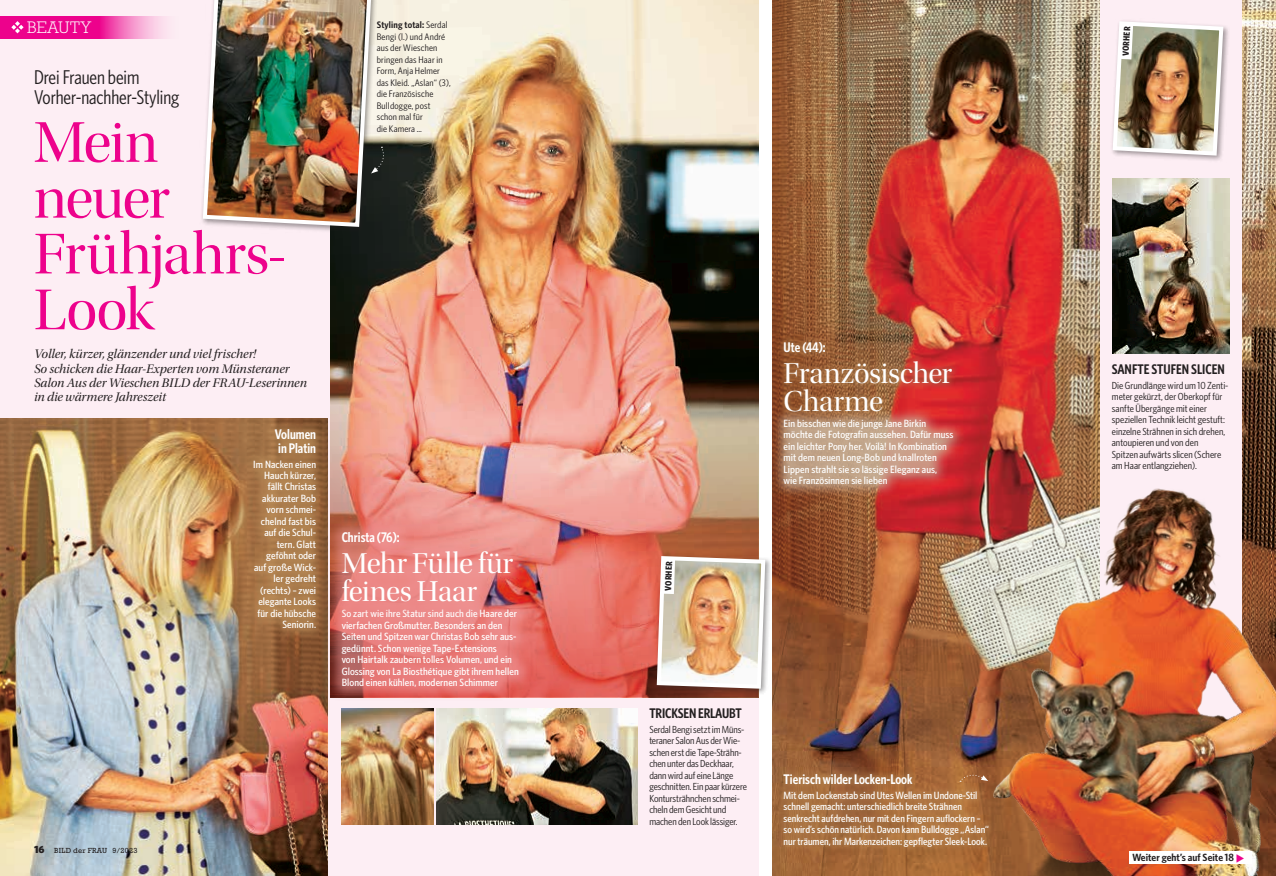
<style>
.page{position:relative;width:1276px;height:876px;background:#fff}
.page>*{position:absolute;margin:0;border:0;box-sizing:border-box;transform-origin:0 0}
.t1{font:60px/55.8px "Utopia Std Disp";letter-spacing:-.025em;color:#ed028c}
.t2{font:30px/27.9px "Utopia Std Disp";letter-spacing:-.01em;color:#fff}
.t3{font:20px/20px "Whitney Condensed";letter-spacing:-.005em;color:#231f20}
.t4{font:300 17px "Rockwell Std";letter-spacing:.035em;color:#fff}
.t5{font:600 14px/14px "Whitney Condensed";color:#fff}
.t6{font:600 14px "Whitney Condensed";letter-spacing:-.01em;color:#231f20}
.t7{font:13px/14.3px "Utopia Std Subh It";color:#231f20}
.t8{font:500 10.5px/11.5px "Whitney Condensed";letter-spacing:.005em;color:#fff;scale:1.11 1}
.t9{font:500 10.5px/11.5px "Whitney Condensed";letter-spacing:.005em;color:#fff;scale:1.08 1}
.t10{font:600 10.5px "Whitney Condensed";letter-spacing:.005em;color:#231f20;scale:1.11 1}
.t11{font:10.2px/11.5px "Whitney Condensed";letter-spacing:-.005em;color:#231f20;scale:1.08 1}
.t12{font:9.5px/11.5px "Whitney Condensed";letter-spacing:.015em;color:#231f20;scale:1.1 1}
.t13{font:700 9px "Whitney Condensed";color:#231f20}
.t14{font:7.5px "Rockwell Std";letter-spacing:.035em;color:#231f20}
.s1{font-weight:600}
.s2{font-family:"Whitney";font-weight:900;font-size:10.5px}
.s3{color:#ed028c}
</style>
<div class="page">
<img style="left:917px;top:0;width:359px;height:876px">
<div style="left:1100px;top:0;width:142px;height:721px;background:#fdeef4"></div>
<img style="left:772px;top:0;width:145px;height:876px">
<div style="left:0;top:0;width:758px;height:876px;background:#fdeef4"></div>
<img style="left:638px;top:0;width:120px;height:450px">
<img style="left:984px;top:468px;width:292px;height:408px">
<div style="left:200px;top:0;width:178px;height:234px;background:#231f20;opacity:.45"></div>
<svg style="left:638px;top:450px;width:120px;height:247px;background:#cd846c"></svg>
<img style="left:330px;top:0;width:308px;height:697px">
<img style="left:342px;top:709px;width:91px;height:116px">
<img style="left:436px;top:709px;width:202px;height:116px">
<img style="left:0;top:418px;width:327px;height:458px">
<img style="left:1112px;top:178px;width:117px;height:175px">
<img style="left:201px;top:0;width:184px;height:229px">
<div style="left:777px;top:353px;width:182px;height:66px;background:#bb8e59;opacity:.5"></div>
<div style="left:776px;top:334px;width:56px;height:27px;background:#bb8e59;opacity:.5"></div>
<div style="left:771px;top:406px;width:195px;height:91px;background:#c9b198;opacity:.95"></div>
<div style="left:241px;top:416px;width:88px;height:225px;background:#bb8e59;opacity:.85"></div>
<div style="left:776px;top:767px;width:220px;height:87px;background:#bb8e59;opacity:.5"></div>
<div style="left:1129px;top:852px;width:122px;height:12px;background:#fff"></div>
<div style="left:326px;top:594px;width:208px;height:109px;background:#f19b9d;opacity:.6"></div>
<div style="left:326px;top:535px;width:203px;height:83px;background:#f19b9d;opacity:.6"></div>
<div style="left:326px;top:516px;width:89px;height:43px;background:#f19b9d;opacity:.5"></div>
<div style="left:653px;top:553px;width:119px;height:142px;background:#231f20;opacity:.45"></div>
<img style="left:654px;top:554px;width:113px;height:137px">
<div style="left:1109px;top:18px;width:121px;height:144px;background:#231f20;opacity:.45"></div>
<img style="left:1110px;top:19px;width:115px;height:139px">
<svg style="left:0;top:16px;width:167px;height:22px;background:#f03ca5"></svg>
<svg style="left:11px;top:21px;width:13px;height:12px"></svg>
<h3 class="t4" style="left:27px;top:18px;width:66px">BEAUTY</h3>
<h3 class="t3" style="left:34px;top:67px;width:147px">Drei Frauen beim<br>Vorher-nachher-Styling</h3>
<h1 class="t1" style="left:34px;top:116px;width:253px">Mein neuer<br>Frühjahrs-<br>Look</h1>
<p class="t7" style="left:34px;top:347px;width:274px">Voller, kürzer, glänzender und viel frischer!<br>So schicken die Haar-Experten vom Münsteraner Salon Aus der Wieschen BILD der FRAU-Leserinnen in die wärmere Jahreszeit</p>
<h3 class="t5" style="left:275px;top:427px;width:43px">Volumen in Platin</h3>
<p class="t8" style="left:253px;top:458px;width:58px;text-align:right">Im Nacken einen<br>Hauch kürzer, fällt Christas akkurater Bob vorn schmei&shy;chelnd fast bis auf die Schul&shy;tern. Glatt geföhnt oder auf große Wick&shy;ler gedreht (rechts) – zwei elegante Looks für die hübsche<br>Seniorin.</p>
<p class="t12" style="left:377px;top:19px;width:69px"><span class="s1">Styling total:</span> Serdal<br>Bengi (l.) und André aus der Wieschen bringen das Haar in<br>Form, Anja Helmer das Kleid. „Aslan“ (3), die Französische<br>Bulldogge, post schon mal für<br>die Kamera …</p>
<h3 class="t5" style="left:342px;top:530px;width:60px">Christa (76):</h3>
<h2 class="t2" style="left:342px;top:550px;width:173px">Mehr Fülle für feines Haar</h2>
<p class="t8" style="left:342px;top:607px;width:161px">So zart wie ihre Statur sind auch die Haare der vierfachen Großmutter. Besonders an den Seiten und Spitzen war Christas Bob sehr aus&shy;gedünnt. Schon wenige Tape-Extensions<br>von Hairtalk zaubern tolles Volumen, und ein Glossing von La Biosthétique gibt ihrem hellen Blond einen kühlen, modernen Schimmer</p>
<p class="t14" style="left:34px;top:846px;width:105px"><span class="s2">16</span> BILD der FRAU 9/2023</p>
<p class="t13" style="left:662px;top:591px;width:31px;rotate:-88deg">VORHER</p>
<h3 class="t5" style="left:783px;top:339px;width:44px">Ute (44):</h3>
<h2 class="t2" style="left:783px;top:360px;width:170px">Französischer<br>Charme</h2>
<p class="t8" style="left:783px;top:417px;width:155px">Ein bisschen wie die junge Jane Birkin möchte die Fotografin aussehen. Dafür muss ein leichter Pony her. Voilà! In Kombination mit dem neuen Long-Bob und knallroten Lippen strahlt sie so lässige Eleganz aus,<br>wie Französinnen sie lieben</p>
<h3 class="t6" style="left:649px;top:705px;width:94px">TRICKSEN ERLAUBT</h3>
<p class="t11" style="left:649px;top:723px;width:92px">Serdal Bengi setzt im Müns&shy;teraner Salon Aus der Wie&shy;schen erst die Tape-Strähn&shy;chen unter das Deckhaar, dann wird auf eine Länge geschnitten. Ein paar kürzere<br>Kontursträhnchen schmei&shy;cheln dem Gesicht und machen den Look lässiger.</p>
<h3 class="t5" style="left:783px;top:772px;width:130px">Tierisch wilder Locken-Look</h3>
<p class="t9" style="left:783px;top:789px;width:192px">Mit dem Lockenstab sind Utes Wellen im Undone-Stil schnell gemacht: unterschiedlich breite Strähnen senkrecht aufdrehen, nur mit den Fingern auflockern – so wird’s schön natürlich. Davon kann Bulldogge „Aslan“ nur träumen, ihr Markenzeichen: gepflegter Sleek-Look.</p>
<p class="t13" style="left:1119px;top:56px;width:31px;rotate:-87deg">VORHER</p>
<h3 class="t6" style="left:1111px;top:361px;width:115px">SANFTE STUFEN SLICEN</h3>
<p class="t11" style="left:1111px;top:379px;width:109px">Die Grundlänge wird um 10 Zenti&shy;meter gekürzt, der Oberkopf für sanfte Übergänge mit einer speziellen Technik leicht gestuft: einzelne Strähnen in sich drehen, antoupieren und von den<br>Spitzen aufwärts slicen (Schere am Haar entlangziehen).</p>
<p class="t10" style="left:1132px;top:851px;width:103px">Weiter geht’s auf Seite 18<span class="s3">◆</span></p>
</div>
